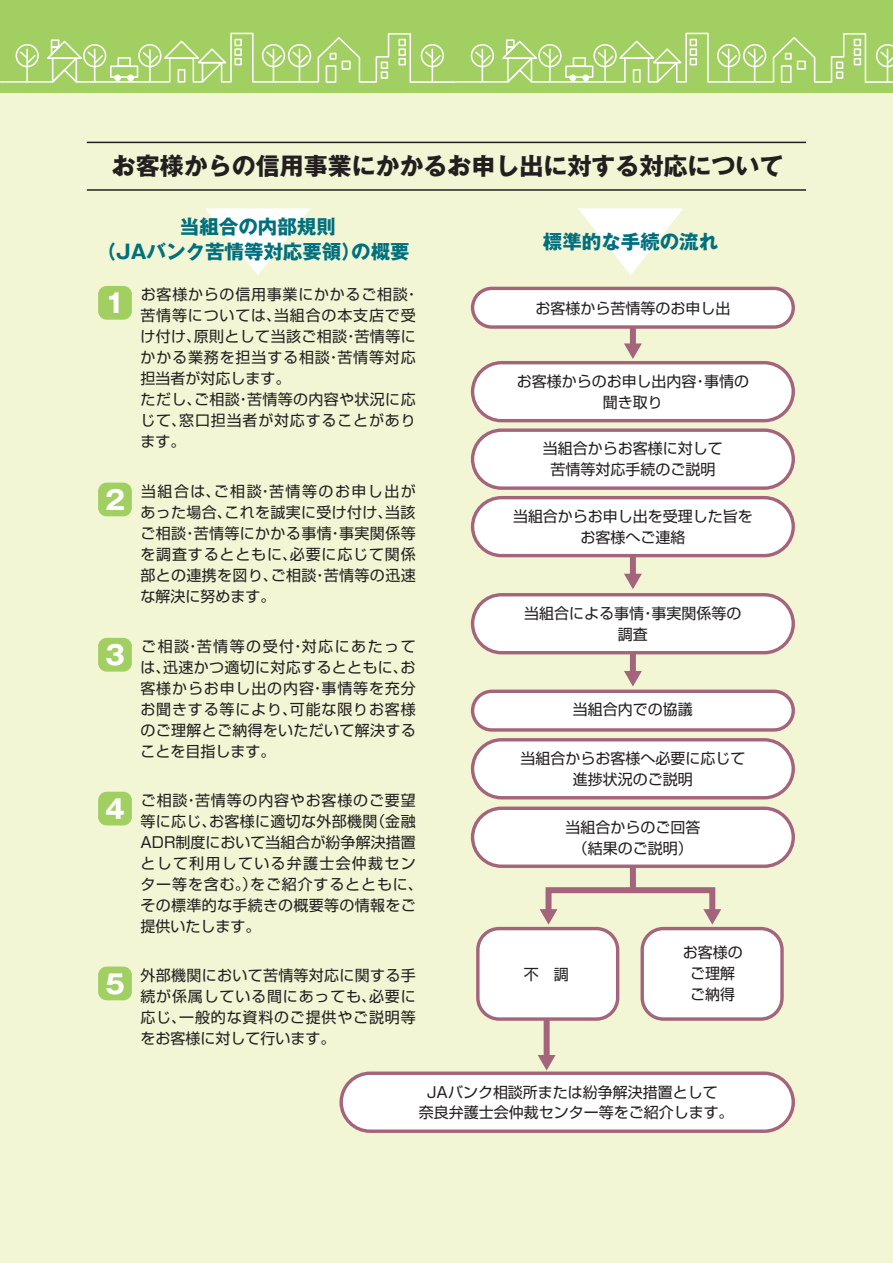
<style>
.page{position:relative;width:893px;height:1263px;background:#fff}
.page>*{position:absolute;margin:0;border:0;box-sizing:border-box;transform-origin:0 0}
.t1{font:26.1px "Gothic MB101 Pro Bold 90 msp RKSJ H";color:#fff}
.t2{font:24px "Gothic MB101 Pro Bold 90 msp RKSJ H";color:#231f20}
.t3{font:19.5px/25.5px "Gothic MB101 Pro Bold 90 msp RKSJ H";color:#01707e;text-align:center}
.t4{font:15px/21px "Shin Go Pro Regular 90 msp RKSJ H";letter-spacing:.02em;color:#231f20;text-align:justify}
.t5{font:15px/21px "Shin Go Pro Regular 90 msp RKSJ H";color:#231f20;text-align:center}
.t6{font:15px/21px "Shin Go Pro Regular 90 msp RKSJ H";letter-spacing:.05em;color:#231f20}
</style>
<div class="page">
<div style="left:0;top:93px;width:892px;height:1169px;background:#f2f6d5"></div>
<div style="left:0;top:1px;width:892px;height:92px;background:#a2cf62"></div>
<svg style="left:0;top:32px;width:892px;height:51px"></svg>
<div style="left:98px;top:286px;width:34px;height:34px;background:#a2cf62;border-radius:8px"></div>
<hr style="left:87px;top:142px;width:719px;height:1px;background:#231f20">
<hr style="left:87px;top:189px;width:719px;height:2px;background:#231f20">
<div style="left:98px;top:483px;width:34px;height:33px;background:#a2cf62;border-radius:8px"></div>
<div style="left:98px;top:638px;width:34px;height:34px;background:#a2cf62;border-radius:8px"></div>
<div style="left:98px;top:792px;width:34px;height:33px;background:#a2cf62;border-radius:8px"></div>
<div style="left:98px;top:967px;width:34px;height:33px;background:#a2cf62;border-radius:8px"></div>
<div style="left:472px;top:363px;width:321px;height:58px;background:#fff;border-radius:29px"></div>
<div style="left:471px;top:361px;width:324px;height:61px;border:3px solid #a4657c;border-radius:29px"></div>
<div style="left:630px;top:325px;width:6px;height:21px;background:#a4657c"></div>
<svg style="left:624px;top:343px;width:18px;height:16px"></svg>
<div style="left:630px;top:864px;width:6px;height:27px;background:#a4657c"></div>
<div style="left:630px;top:555px;width:6px;height:21px;background:#a4657c"></div>
<svg style="left:624px;top:574px;width:18px;height:15px"></svg>
<div style="left:630px;top:652px;width:6px;height:22px;background:#a4657c"></div>
<svg style="left:624px;top:671px;width:18px;height:15px"></svg>
<div style="left:544px;top:1020px;width:6px;height:38px;background:#a4657c"></div>
<svg style="left:538px;top:1055px;width:18px;height:16px"></svg>
<div style="left:472px;top:430px;width:321px;height:58px;background:#fff;border-radius:29px"></div>
<div style="left:471px;top:428px;width:324px;height:62px;border:3px solid #a4657c;border-radius:29px"></div>
<div style="left:472px;top:740px;width:321px;height:58px;background:#fff;border-radius:29px"></div>
<div style="left:471px;top:738px;width:324px;height:61px;border:3px solid #a4657c;border-radius:29px"></div>
<div style="left:341px;top:1073px;width:452px;height:58px;background:#fff;border-radius:29px"></div>
<div style="left:339px;top:1072px;width:456px;height:61px;border:3px solid #a4657c;border-radius:29px"></div>
<div style="left:472px;top:498px;width:321px;height:58px;background:#fff;border-radius:29px"></div>
<div style="left:471px;top:496px;width:324px;height:61px;border:3px solid #a4657c;border-radius:29px"></div>
<div style="left:472px;top:808px;width:321px;height:58px;background:#fff;border-radius:29px"></div>
<div style="left:471px;top:807px;width:324px;height:61px;border:3px solid #a4657c;border-radius:29px"></div>
<div style="left:472px;top:595px;width:321px;height:58px;background:#fff;border-radius:29px"></div>
<div style="left:471px;top:593px;width:324px;height:61px;border:3px solid #a4657c;border-radius:29px"></div>
<div style="left:472px;top:288px;width:321px;height:39px;background:#fff;border-radius:19px"></div>
<div style="left:471px;top:287px;width:324px;height:42px;border:3px solid #a4657c;border-radius:19px"></div>
<div style="left:472px;top:691px;width:321px;height:39px;background:#fff;border-radius:19px"></div>
<div style="left:471px;top:690px;width:324px;height:42px;border:3px solid #a4657c;border-radius:19px"></div>
<div style="left:545px;top:887px;width:170px;height:28px;border:6px solid #a4657c"></div>
<svg style="left:703px;top:909px;width:18px;height:16px"></svg>
<svg style="left:539px;top:909px;width:18px;height:16px"></svg>
<div style="left:478px;top:929px;width:140px;height:90px;background:#fff;border-radius:21px"></div>
<div style="left:476px;top:927px;width:143px;height:94px;border:3px solid #a4657c;border-radius:21px"></div>
<div style="left:642px;top:929px;width:140px;height:90px;background:#fff;border-radius:21px"></div>
<div style="left:640px;top:927px;width:144px;height:94px;border:3px solid #a4657c;border-radius:21px"></div>
<svg style="left:578px;top:208px;width:105px;height:67px"></svg>
<svg style="left:205px;top:208px;width:105px;height:67px"></svg>
<h2 class="t2" style="left:112px;top:157px;width:673px">お客様からの信用事業にかかるお申し出に対する対応について</h2>
<h3 class="t3" style="left:96px;top:216px;width:315px">当組合の内部規則<br>（JAバンク苦情等対応要領）の概要</h3>
<h1 class="t1" style="left:105px;top:293px;width:21px">1</h1>
<p class="t6" style="left:140px;top:286px;width:280px">お客様からの信用事業にかかるご相談・苦情等については、当組合の本支店で受け付け、原則として当該ご相談・苦情等にかかる業務を担当する相談・苦情等対応担当者が対応します。<br>ただし、ご相談・苦情等の内容や状況に応じて、窓口担当者が対応することがあります。</p>
<h1 class="t1" style="left:105px;top:490px;width:21px">2</h1>
<p class="t4" style="left:140px;top:483px;width:277px">当組合は、ご相談・苦情等のお申し出があった場合、これを誠実に受け付け、当該ご相談・苦情等にかかる事情・事実関係等を調査するとともに、必要に応じて関係部との連携を図り、ご相談・苦情等の迅速な解決に努めます。</p>
<h1 class="t1" style="left:105px;top:645px;width:21px">3</h1>
<p class="t4" style="left:140px;top:638px;width:277px">ご相談・苦情等の受付・対応にあたっては、迅速かつ適切に対応するとともに、お客様からお申し出の内容・事情等を充分お聞きする等により、可能な限りお客様のご理解とご納得をいただいて解決することを目指します。</p>
<h1 class="t1" style="left:105px;top:799px;width:21px">4</h1>
<p class="t4" style="left:140px;top:792px;width:284px;text-align:left">ご相談・苦情等の内容やお客様のご要望等に応じ、お客様に適切な外部機関（金融<br>ADR制度において当組合が紛争解決措置として利用している弁護士会仲裁センター等を含む。）をご紹介するとともに、その標準的な手続きの概要等の情報をご提供いたします。</p>
<h1 class="t1" style="left:105px;top:974px;width:21px">5</h1>
<p class="t4" style="left:140px;top:967px;width:277px">外部機関において苦情等対応に関する手続が係属している間にあっても、必要に応じ、一般的な資料のご提供やご説明等をお客様に対して行います。</p>
<h3 class="t3" style="left:543px;top:231px;width:177px">標準的な手続の流れ</h3>
<p class="t5" style="left:535px;top:300px;width:196px">お客様から苦情等のお申し出</p>
<p class="t5" style="left:517px;top:373px;width:234px">お客様からのお申し出内容・事情の聞き取り</p>
<p class="t5" style="left:543px;top:440px;width:181px">当組合からお客様に対して苦情等対応手続のご説明</p>
<p class="t5" style="left:513px;top:508px;width:241px">当組合からお申し出を受理した旨をお客様へご連絡</p>
<p class="t5" style="left:524px;top:605px;width:219px">当組合による事情・事実関係等の調査</p>
<p class="t5" style="left:573px;top:701px;width:121px">当組合内での協議</p>
<p class="t5" style="left:520px;top:750px;width:226px">当組合からお客様へ必要に応じて進捗状況のご説明</p>
<p class="t5" style="left:565px;top:818px;width:136px">当組合からのご回答（結果のご説明）</p>
<p class="t4" style="left:524px;top:966px;width:46px">不　調</p>
<p class="t5" style="left:683px;top:944px;width:61px">お客様のご理解ご納得</p>
<p class="t5" style="left:419px;top:1083px;width:316px">JAバンク相談所または紛争解決措置として<br>奈良弁護士会仲裁センター等をご紹介します。</p>
</div>
